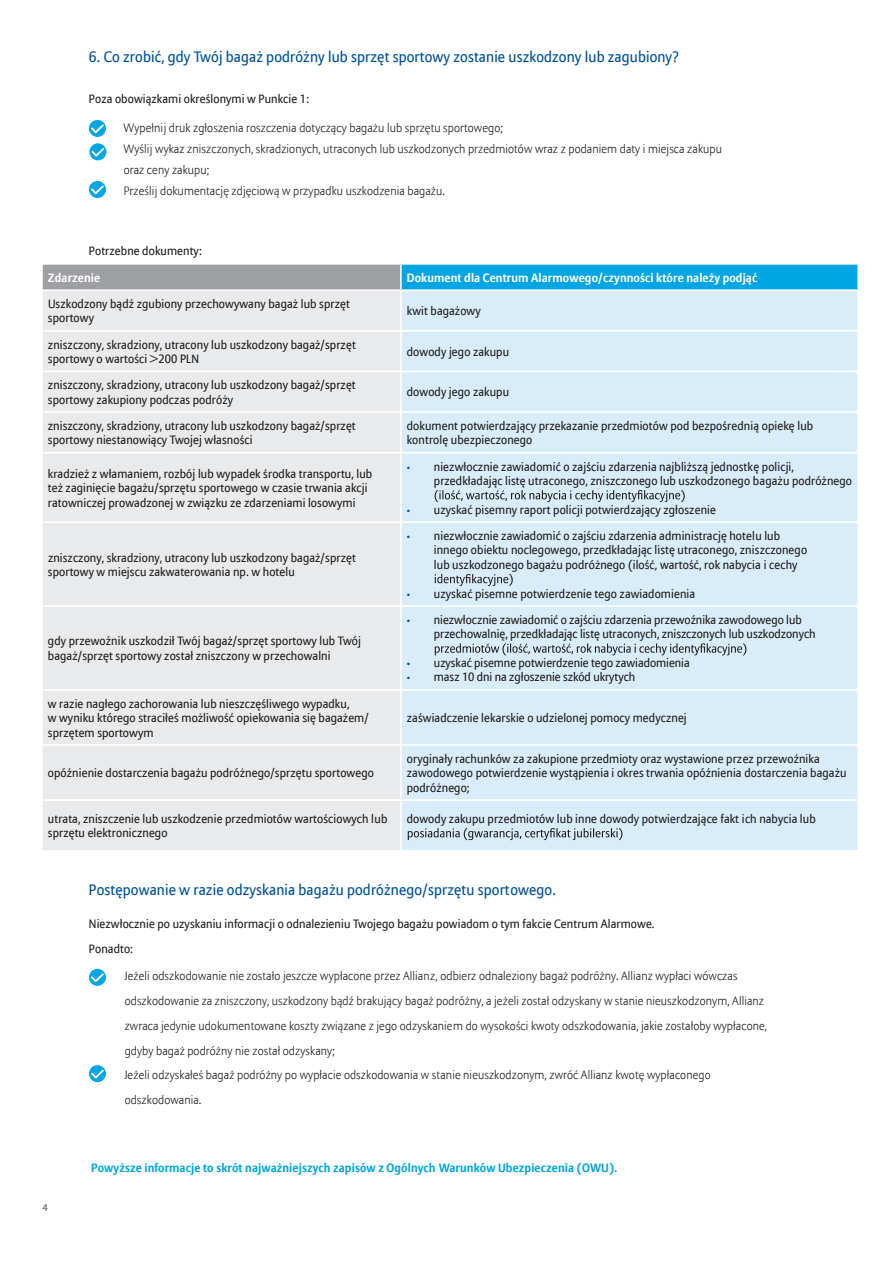
<style>
.page{position:relative;width:893px;height:1263px;background:#fff}
.page>*{position:absolute;margin:0;border:0;box-sizing:border-box;transform-origin:0 0}
.t1{font:15px "Allianz Sans";letter-spacing:.01em;color:#01529a}
.t2{font:12px/14.4px "Allianz Sans";letter-spacing:.01em;color:#231f20}
.t3{font:300 12px/24.9px "Allianz Sans";letter-spacing:.01em;color:#231f20}
.t4{font:700 12px "Allianz Sans";letter-spacing:.01em;color:#00a5e3}
.t5{font:700 12px "Allianz Sans";letter-spacing:.01em;color:#fff}
.t6{font:10.5px "Myriad Pro";color:#57585a}
.s1{font-family:"Myriad Pro";color:#01529a}
</style>
<div class="page">
<div style="left:89px;top:120px;width:17px;height:17px;background:#00a5e3;border-radius:50%"></div>
<svg style="left:91px;top:124px;width:13px;height:9px"></svg>
<div style="left:89px;top:181px;width:17px;height:17px;background:#00a5e3;border-radius:50%"></div>
<svg style="left:91px;top:185px;width:13px;height:9px"></svg>
<div style="left:42px;top:264px;width:359px;height:26px;background:#9d9fa2"></div>
<div style="left:401px;top:264px;width:457px;height:26px;background:#00a5e3"></div>
<div style="left:43px;top:291px;width:357px;height:559px;background:#e9eaeb"></div>
<div style="left:402px;top:291px;width:455px;height:559px;background:#d8edf9"></div>
<hr style="left:41px;top:263px;width:360px;height:2px;background:#fff">
<hr style="left:41px;top:265px;width:2px;height:24px;background:#fff">
<hr style="left:401px;top:263px;width:458px;height:2px;background:#fff">
<hr style="left:400px;top:265px;width:2px;height:24px;background:#fff">
<hr style="left:857px;top:265px;width:2px;height:24px;background:#fff">
<hr style="left:41px;top:289px;width:360px;height:2px;background:#fff">
<hr style="left:401px;top:289px;width:458px;height:2px;background:#fff">
<hr style="left:41px;top:330px;width:360px;height:2px;background:#fff">
<hr style="left:401px;top:330px;width:458px;height:2px;background:#fff">
<hr style="left:41px;top:371px;width:360px;height:1px;background:#fff">
<hr style="left:401px;top:371px;width:458px;height:1px;background:#fff">
<hr style="left:41px;top:411px;width:360px;height:2px;background:#fff">
<hr style="left:401px;top:411px;width:458px;height:2px;background:#fff">
<hr style="left:41px;top:452px;width:360px;height:1px;background:#fff">
<hr style="left:401px;top:452px;width:458px;height:1px;background:#fff">
<hr style="left:41px;top:521px;width:360px;height:2px;background:#fff">
<hr style="left:401px;top:521px;width:458px;height:2px;background:#fff">
<hr style="left:41px;top:605px;width:360px;height:2px;background:#fff">
<hr style="left:401px;top:605px;width:458px;height:2px;background:#fff">
<hr style="left:41px;top:689px;width:360px;height:2px;background:#fff">
<hr style="left:401px;top:689px;width:458px;height:2px;background:#fff">
<hr style="left:41px;top:744px;width:360px;height:2px;background:#fff">
<hr style="left:401px;top:744px;width:458px;height:2px;background:#fff">
<hr style="left:41px;top:799px;width:360px;height:2px;background:#fff">
<hr style="left:401px;top:799px;width:458px;height:2px;background:#fff">
<svg style="left:435px;top:490px;width:250px;height:12px;background:#b0c0c9"></svg>
<svg style="left:435px;top:574px;width:78px;height:12px"></svg>
<svg style="left:435px;top:643px;width:311px;height:12px;background:#afbfc8"></svg>
<svg style="left:408px;top:828px;width:214px;height:12px;background:#aebdc7"></svg>
<div style="left:89px;top:969px;width:17px;height:17px;background:#00a5e3;border-radius:50%"></div>
<svg style="left:91px;top:973px;width:13px;height:9px"></svg>
<div style="left:89px;top:1065px;width:17px;height:17px;background:#00a5e3;border-radius:50%"></div>
<svg style="left:91px;top:1070px;width:13px;height:8px"></svg>
<svg style="left:89px;top:143px;width:17px;height:17px"></svg>
<svg style="left:92px;top:148px;width:12px;height:9px"></svg>
<p class="t1" style="left:89px;top:48px;width:592px">6. Co zrobić, gdy Twój bagaż podróżny lub sprzęt sportowy zostanie uszkodzony lub zagubiony?</p>
<p class="t2" style="left:89px;top:93px;width:222px">Poza obowiązkami określonymi w Punkcie 1:</p>
<p class="t3" style="left:124px;top:118px;width:600px;line-height:21px">Wypełnij druk zgłoszenia roszczenia dotyczący bagażu lub sprzętu sportowego;<br>Wyślij wykaz zniszczonych, skradzionych, utraconych lub uszkodzonych przedmiotów wraz z podaniem daty i miejsca zakupu oraz ceny zakupu;<br>Prześlij dokumentację zdjęciową w przypadku uszkodzenia bagażu.</p>
<p class="t2" style="left:89px;top:244px;width:114px">Potrzebne dokumenty:</p>
<p class="t5" style="left:48px;top:270px;width:54px">Zdarzenie</p>
<p class="t5" style="left:407px;top:270px;width:352px">Dokument dla Centrum Alarmowego/czynności które należy podjąć</p>
<p class="t2" style="left:48px;top:297px;width:303px">Uszkodzony bądź zgubiony przechowywany bagaż lub sprzęt sportowy</p>
<p class="t2" style="left:407px;top:304px;width:75px">kwit bagażowy</p>
<p class="t2" style="left:48px;top:338px;width:309px">zniszczony, skradziony, utracony lub uszkodzony bagaż/sprzęt sportowy o wartości &gt;200 PLN</p>
<p class="t2" style="left:407px;top:345px;width:104px">dowody jego zakupu</p>
<p class="t2" style="left:48px;top:378px;width:309px">zniszczony, skradziony, utracony lub uszkodzony bagaż/sprzęt sportowy zakupiony podczas podróży</p>
<p class="t2" style="left:407px;top:386px;width:104px">dowody jego zakupu</p>
<p class="t2" style="left:48px;top:419px;width:309px">zniszczony, skradziony, utracony lub uszkodzony bagaż/sprzęt sportowy niestanowiący Twojej własności</p>
<p class="t2" style="left:407px;top:419px;width:408px">dokument potwierdzający przekazanie przedmiotów pod bezpośrednią opiekę lub kontrolę ubezpieczonego</p>
<p class="t2" style="left:48px;top:467px;width:326px">kradzież z włamaniem, rozbój lub wypadek środka transportu, lub też zaginięcie bagażu/sprzętu sportowego w czasie trwania akcji ratowniczej prowadzonej w związku ze zdarzeniami losowymi</p>
<p class="t2" style="left:434px;top:460px;width:420px;text-indent:-27px"><span class="s1">•</span> niezwłocznie zawiadomić o zajściu zdarzenia najbliższą jednostkę policji, przedkładając listę utraconego, zniszczonego lub uszkodzonego bagażu podróżnego</p>
<p class="t2" style="left:407px;top:503px;width:310px"><span class="s1">•</span> uzyskać pisemny raport policji potwierdzający zgłoszenie</p>
<p class="t2" style="left:48px;top:551px;width:309px">zniszczony, skradziony, utracony lub uszkodzony bagaż/sprzęt sportowy w miejscu zakwaterowania np. w hotelu</p>
<p class="t2" style="left:48px;top:635px;width:314px">gdy przewoźnik uszkodził Twój bagaż/sprzęt sportowy lub Twój bagaż/sprzęt sportowy został zniszczony w przechowalni</p>
<p class="t2" style="left:48px;top:697px;width:323px">w razie nagłego zachorowania lub nieszczęśliwego wypadku,<br>w wyniku którego straciłeś możliwość opiekowania się bagażem/ sprzętem sportowym</p>
<p class="t2" style="left:48px;top:766px;width:327px">opóźnienie dostarczenia bagażu podróżnego/sprzętu sportowego</p>
<p class="t2" style="left:434px;top:529px;width:375px;text-indent:-27px"><span class="s1">•</span> niezwłocznie zawiadomić o zajściu zdarzenia administrację hotelu lub innego obiektu noclegowego, przedkładając listę utraconego, zniszczonego lub uszkodzonego bagażu podróżnego (ilość, wartość, rok nabycia i cechy</p>
<p class="t2" style="left:407px;top:587px;width:290px"><span class="s1">•</span> uzyskać pisemne potwierdzenie tego zawiadomienia</p>
<p class="t2" style="left:434px;top:613px;width:383px;text-indent:-27px"><span class="s1">•</span> niezwłocznie zawiadomić o zajściu zdarzenia przewoźnika zawodowego lub przechowalnię, przedkładając listę utraconych, zniszczonych lub uszkodzonych</p>
<p class="t2" style="left:407px;top:656px;width:284px"><span class="s1">•</span> uzyskać pisemne potwierdzenie tego zawiadomienia</p>
<p class="t2" style="left:407px;top:671px;width:230px"><span class="s1">•</span> masz 10 dni na zgłoszenie szkód ukrytych</p>
<p class="t2" style="left:407px;top:711px;width:281px">zaświadczenie lekarskie o udzielonej pomocy medycznej</p>
<p class="t2" style="left:407px;top:752px;width:441px">oryginały rachunków za zakupione przedmioty oraz wystawione przez przewoźnika zawodowego potwierdzenie wystąpienia i okres trwania opóźnienia dostarczenia bagażu podróżnego;</p>
<p class="t2" style="left:48px;top:812px;width:341px">utrata, zniszczenie lub uszkodzenie przedmiotów wartościowych lub sprzętu elektronicznego</p>
<p class="t2" style="left:407px;top:812px;width:410px">dowody zakupu przedmiotów lub inne dowody potwierdzające fakt ich nabycia lub</p>
<p class="t1" style="left:89px;top:881px;width:469px">Postępowanie w razie odzyskania bagażu podróżnego/sprzętu sportowego.</p>
<p class="t2" style="left:89px;top:912px;width:567px;line-height:24.9px">Niezwłocznie po uzyskaniu informacji o odnalezieniu Twojego bagażu powiadom o tym fakcie Centrum Alarmowe.<br>Ponadto:</p>
<p class="t3" style="left:125px;top:964px;width:644px">Jeżeli odszkodowanie nie zostało jeszcze wypłacone przez Allianz, odbierz odnaleziony bagaż podróżny. Allianz wypłaci wówczas odszkodowanie za zniszczony, uszkodzony bądź brakujący bagaż podróżny, a jeżeli został odzyskany w stanie nieuszkodzonym, Allianz zwraca jedynie udokumentowane koszty związane z jego odzyskaniem do wysokości kwoty odszkodowania, jakie zostałoby wypłacone, gdyby bagaż podróżny nie został odzyskany;<br>Jeżeli odzyskałeś bagaż podróżny po wypłacie odszkodowania w stanie nieuszkodzonym, zwróć Allianz kwotę wypłaconego odszkodowania.</p>
<p class="t6" style="left:43px;top:1201px;width:7px">4</p>
<p class="t4" style="left:91px;top:1160px;width:528px">Powyższe informacje to skrót najważniejszych zapisów z Ogólnych Warunków Ubezpieczenia (OWU).</p>
</div>
